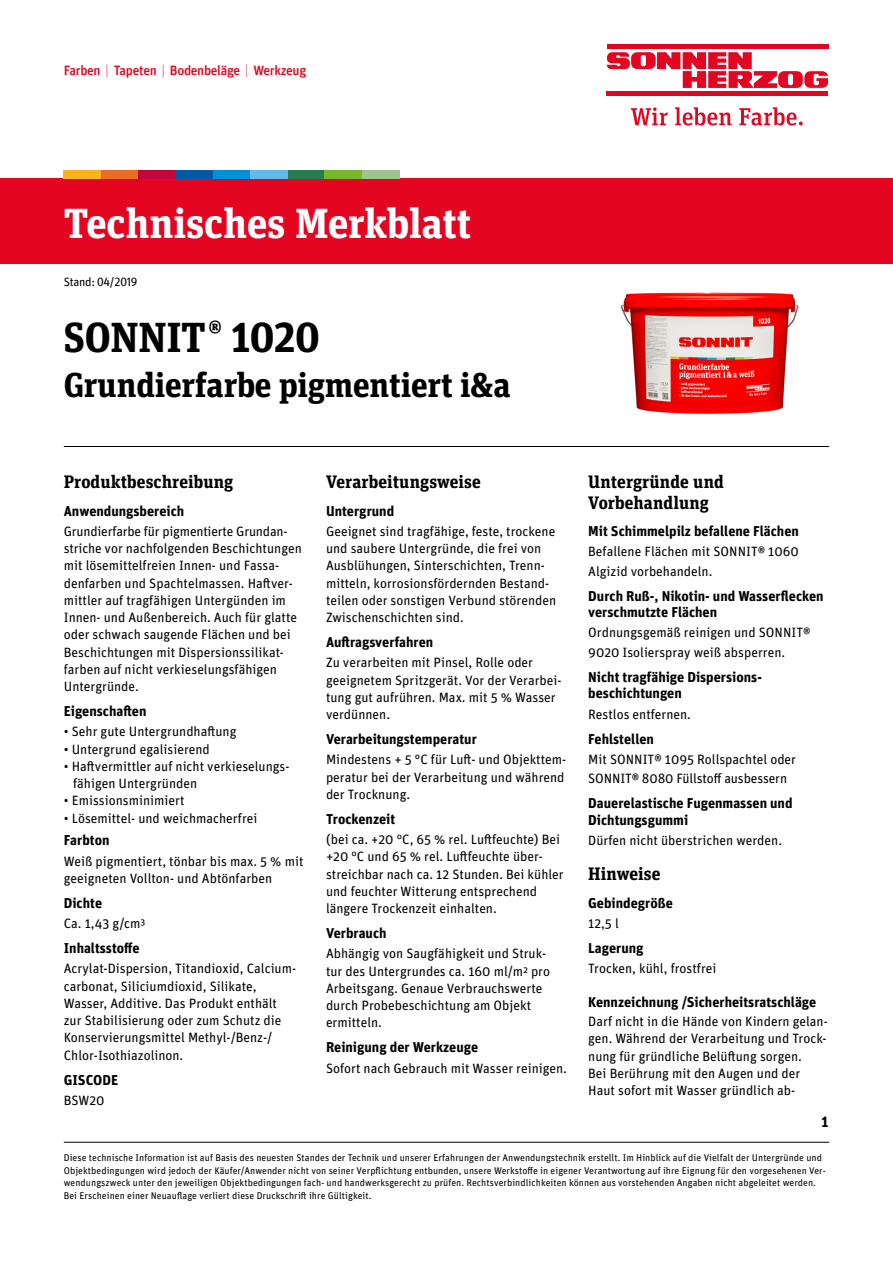
<style>
.page{position:relative;width:893px;height:1263px;background:#fff}
.page>*{position:absolute;margin:0;border:0;box-sizing:border-box;transform-origin:0 0}
.t1{font:700 42px "Unit Slab OT";letter-spacing:-.005em;color:#fff}
.t2{font:700 42px "Unit Slab OT";letter-spacing:-.005em;color:#000}
.t3{font:700 34.5px "Unit Slab OT";letter-spacing:-.01em;color:#000}
.t4{font:700 18px/20.5px "Unit Slab OT";letter-spacing:.005em;color:#000}
.t5{font:700 15px "Unit Pro";color:#000}
.t6{font:700 14.25px/16.5px "Unit Pro";color:#000}
.t7{font:13.5px/17.2px "Unit Pro";color:#000}
.t8{font:500 13.5px "Unit Pro";letter-spacing:-.025em;color:#e40521}
.t9{font:12px "Unit Pro";letter-spacing:-.025em;color:#000}
.t10{font:9.75px/12.8px "Unit Pro";letter-spacing:.005em;color:#000}
</style>
<div class="page">
<div style="left:0;top:179px;width:893px;height:85px;background:#e40521"></div>
<div style="left:64px;top:170px;width:37px;height:9px;background:#fab31e"></div>
<div style="left:101px;top:170px;width:37px;height:9px;background:#ed6c25"></div>
<div style="left:138px;top:170px;width:38px;height:9px;background:#c2063b"></div>
<div style="left:176px;top:170px;width:37px;height:9px;background:#0058a6"></div>
<div style="left:287px;top:170px;width:38px;height:9px;background:#257d4c"></div>
<div style="left:213px;top:170px;width:37px;height:9px;background:#0090d7"></div>
<div style="left:325px;top:170px;width:37px;height:9px;background:#76b82a"></div>
<div style="left:250px;top:170px;width:37px;height:9px;background:#62baea"></div>
<div style="left:362px;top:170px;width:37px;height:9px;background:#9bc58d"></div>
<hr style="left:607px;top:45px;width:221px;height:4px;background:#e40521">
<svg style="left:631px;top:107px;width:172px;height:19px"></svg>
<svg style="left:607px;top:52px;width:222px;height:44px"></svg>
<hr style="left:64px;top:446px;width:765px;height:1px;background:#000">
<hr style="left:64px;top:1142px;width:765px;height:1px;background:#000">
<img style="left:620px;top:292px;width:179px;height:122px">
<p class="t8" style="left:64px;top:61px;width:244px">Farben | Tapeten | Bodenbeläge | Werkzeug</p>
<h1 class="t1" style="left:64px;top:196px;width:409px">Technisches Merkblatt</h1>
<p class="t9" style="left:64px;top:273px;width:75px">Stand: 04/2019</p>
<h1 class="t2" style="left:64px;top:311px;width:258px">SONNIT<sup>®</sup> 1020</h1>
<h2 class="t3" style="left:64px;top:363px;width:449px">Grundierfarbe pigmentiert i&amp;a</h2>
<h3 class="t4" style="left:64px;top:471px;width:171px">Produktbeschreibung</h3>
<p class="t6" style="left:64px;top:501px;width:122px">Anwendungsbereich</p>
<p class="t7" style="left:64px;top:522px;width:240px">Grundierfarbe für pigmentierte Grundan&shy;striche vor nachfolgenden Beschichtungen mit lösemittelfreien Innen- und Fassa&shy;denfarben und Spachtelmassen. Haftver&shy;mittler auf tragfähigen Untergünden im Innen- und Außenbereich. Auch für glatte oder schwach saugende Flächen und bei Beschichtungen mit Dispersionssilikat&shy;farben auf nicht verkieselungsfähigen Untergründe.</p>
<p class="t6" style="left:64px;top:702px;width:84px">Eigenschaften</p>
<p class="t7" style="left:64px;top:722px;width:174px">• Sehr gute Untergrundhaftung</p>
<p class="t7" style="left:64px;top:740px;width:148px">• Untergrund egalisierend</p>
<p class="t7" style="left:73px;top:757px;width:218px;text-indent:-9px">• Haftvermittler auf nicht verkieselungs&shy;fähigen Untergründen</p>
<p class="t7" style="left:64px;top:791px;width:122px">• Emissionsminimiert</p>
<p class="t7" style="left:64px;top:809px;width:195px">• Lösemittel- und weichmacherfrei</p>
<p class="t6" style="left:64px;top:831px;width:47px">Farbton</p>
<p class="t7" style="left:64px;top:852px;width:241px">Weiß pigmentiert, tönbar bis max. 5 % mit geeigneten Vollton- und Abtönfarben</p>
<p class="t6" style="left:64px;top:894px;width:40px">Dichte</p>
<p class="t7" style="left:64px;top:914px;width:83px">Ca. 1,43 g/cm³</p>
<p class="t6" style="left:64px;top:939px;width:77px">Inhaltsstoffe</p>
<p class="t7" style="left:64px;top:959px;width:234px">Acrylat-Dispersion, Titandioxid, Calcium&shy;carbonat, Siliciumdioxid, Silikate, Wasser, Additive. Das Produkt enthält zur Stabilisierung oder zum Schutz die Konservierungsmittel Methyl-/Benz-/ Chlor-Isothiazolinon.</p>
<p class="t6" style="left:64px;top:1070px;width:56px">GISCODE</p>
<p class="t7" style="left:64px;top:1091px;width:42px">BSW20</p>
<h3 class="t4" style="left:326px;top:471px;width:156px">Verarbeitungsweise</h3>
<p class="t6" style="left:326px;top:501px;width:70px">Untergrund</p>
<p class="t7" style="left:326px;top:522px;width:232px">Geeignet sind tragfähige, feste, trockene und saubere Untergründe, die frei von Ausblühungen, Sinterschichten, Trenn&shy;mitteln, korrosionsfördernden Bestand&shy;teilen oder sonstigen Verbund störenden Zwischenschichten sind.</p>
<p class="t6" style="left:326px;top:633px;width:109px">Auftragsverfahren</p>
<p class="t7" style="left:326px;top:653px;width:237px">Zu verarbeiten mit Pinsel, Rolle oder geeignetem Spritzgerät. Vor der Verarbei&shy;tung gut aufrühren. Max. mit 5 % Wasser verdünnen.</p>
<p class="t6" style="left:326px;top:730px;width:152px">Verarbeitungstemperatur</p>
<p class="t7" style="left:326px;top:750px;width:242px">Mindestens + 5 °C für Luft- und Objekttem&shy;peratur bei der Verarbeitung und während der Trocknung.</p>
<p class="t6" style="left:326px;top:810px;width:71px">Trockenzeit</p>
<p class="t7" style="left:326px;top:830px;width:239px">(bei ca. +20 °C, 65 % rel. Luftfeuchte) Bei +20 °C und 65 % rel. Luftfeuchte über&shy;streichbar nach ca. 12 Stunden. Bei kühler und feuchter Witterung entsprechend längere Trockenzeit einhalten.</p>
<p class="t6" style="left:326px;top:924px;width:62px">Verbrauch</p>
<p class="t7" style="left:326px;top:944px;width:226px">Abhängig von Saugfähigkeit und Struk&shy;tur des Untergrundes ca. 160 ml/m² pro<br>Arbeitsgang. Genaue Verbrauchswerte durch Probebeschichtung am Objekt ermitteln.</p>
<p class="t6" style="left:326px;top:1038px;width:154px">Reinigung der Werkzeuge</p>
<p class="t7" style="left:326px;top:1058px;width:242px">Sofort nach Gebrauch mit Wasser reinigen.</p>
<h3 class="t4" style="left:588px;top:471px;width:137px">Untergründe und<br>Vorbehandlung</h3>
<p class="t6" style="left:588px;top:522px;width:212px">Mit Schimmelpilz befallene Flächen</p>
<p class="t7" style="left:588px;top:541px;width:212px;line-height:19.4px">Befallene Flächen mit SONNIT® 1060<br>Algizid vorbehandeln.</p>
<p class="t6" style="left:588px;top:587px;width:237px">Durch Ruß-, Nikotin- und Wasserflecken verschmutzte Flächen</p>
<p class="t7" style="left:588px;top:622px;width:224px;line-height:19.4px">Ordnungsgemäß reinigen und SONNIT®<br>9020 Isolierspray weiß absperren.</p>
<p class="t6" style="left:588px;top:668px;width:175px">Nicht tragfähige Dispersions&shy;beschichtungen</p>
<p class="t7" style="left:588px;top:705px;width:104px">Restlos entfernen.</p>
<p class="t6" style="left:588px;top:729px;width:67px">Fehlstellen</p>
<p class="t7" style="left:588px;top:749px;width:209px;line-height:19.4px">Mit SONNIT® 1095 Rollspachtel oder<br>SONNIT® 8080 Füllstoff ausbessern</p>
<p class="t6" style="left:588px;top:794px;width:206px">Dauerelastische Fugenmassen und<br>Dichtungsgummi</p>
<p class="t7" style="left:588px;top:831px;width:195px">Dürfen nicht überstrichen werden.</p>
<h3 class="t4" style="left:588px;top:863px;width:74px">Hinweise</h3>
<p class="t6" style="left:588px;top:893px;width:86px">Gebindegröße</p>
<p class="t7" style="left:588px;top:914px;width:32px">12,5 l</p>
<p class="t6" style="left:588px;top:939px;width:57px">Lagerung</p>
<p class="t7" style="left:588px;top:959px;width:130px">Trocken, kühl, frostfrei</p>
<p class="t6" style="left:588px;top:993px;width:230px">Kennzeichnung /Sicherheitsratschläge</p>
<p class="t7" style="left:588px;top:1012px;width:241px">Darf nicht in die Hände von Kindern gelan&shy;gen. Während der Verarbeitung und Trock&shy;nung für gründliche Belüftung sorgen.<br>Bei Berührung mit den Augen und der Haut sofort mit Wasser gründlich ab-</p>
<p class="t5" style="left:821px;top:1111px;width:10px">1</p>
<p class="t10" style="left:64px;top:1151px;width:763px">Diese technische Information ist auf Basis des neuesten Standes der Technik und unserer Erfahrungen der Anwendungstechnik erstellt. Im Hinblick auf die Vielfalt der Untergründe und Objektbedingungen wird jedoch der Käufer/Anwender nicht von seiner Verpflichtung entbunden, unsere Werkstoffe in eigener Verantwortung auf ihre Eignung für den vorgesehenen Ver&shy;wendungszweck unter den jeweiligen Objektbedingungen fach- und handwerksgerecht zu prüfen. Rechtsverbindlichkeiten können aus vorstehenden Angaben nicht abgeleitet werden.<br>Bei Erscheinen einer Neuauflage verliert diese Druckschrift ihre Gültigkeit.</p>
</div>
